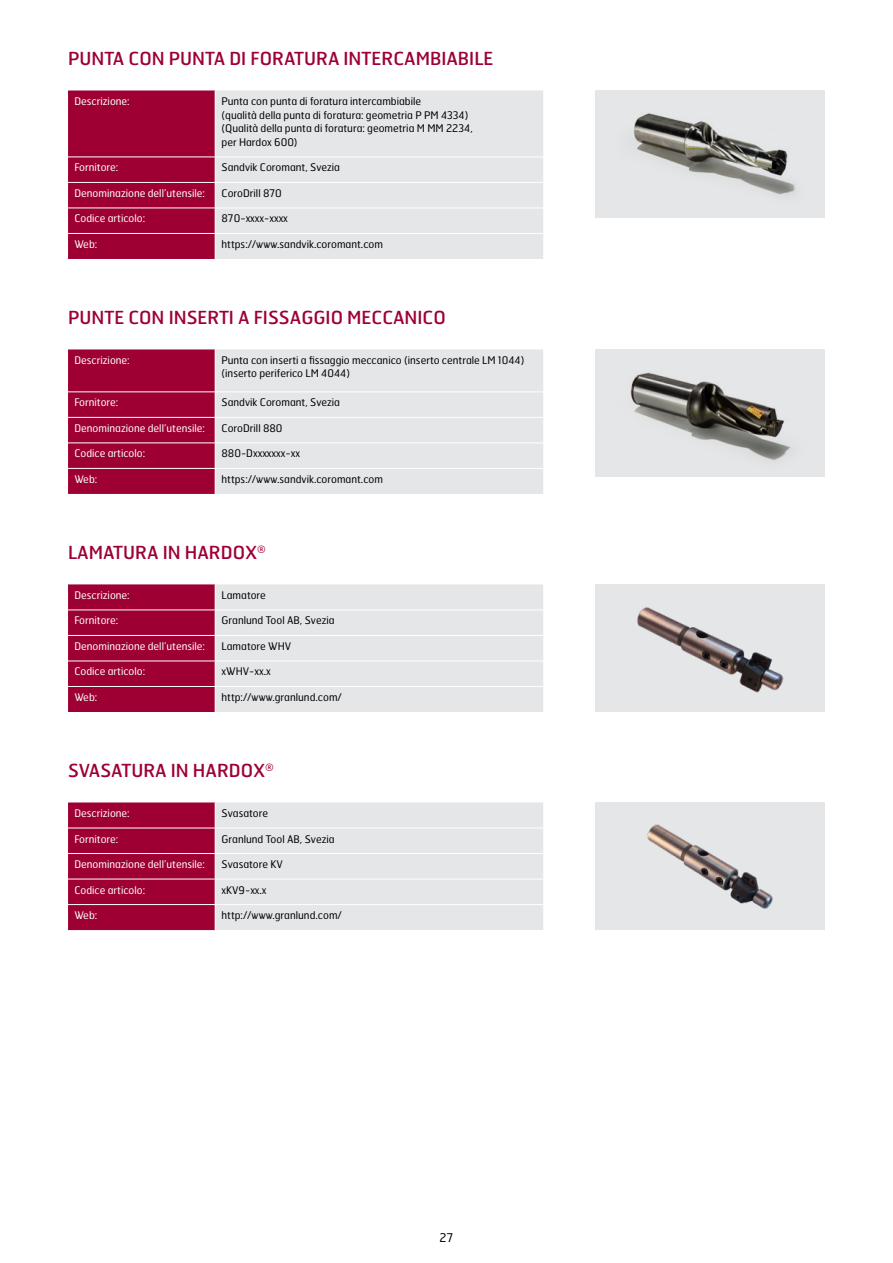
<style>
.page{position:relative;width:893px;height:1263px;background:#fff}
.page>*{position:absolute;margin:0;border:0;box-sizing:border-box;transform-origin:0 0}
.Body_Headline_12{font:18px "Hermes FB";color:#9e0034}
.t1{font:12px "Hermes FB";color:#000}
.Body_L_White{font:10.5px/13.5px "Hermes FB";color:#000}
.Body_L_White-2{font:10.5px "Hermes FB";color:#fff}
</style>
<div class="page">
<div style="left:216px;top:90px;width:327px;height:169px;background:#e5e6e7"></div>
<hr style="left:215px;top:157px;width:328px;height:1px;background:#fff">
<hr style="left:215px;top:182px;width:328px;height:1px;background:#fff">
<hr style="left:215px;top:208px;width:328px;height:1px;background:#fff">
<hr style="left:215px;top:233px;width:328px;height:1px;background:#fff">
<div style="left:68px;top:90px;width:148px;height:169px;background:#9e0034"></div>
<svg style="left:68px;top:584px;width:475px;height:128px;background:#d0a0b1"></svg>
<div style="left:216px;top:349px;width:327px;height:145px;background:#e5e6e7"></div>
<hr style="left:215px;top:391px;width:328px;height:1px;background:#fff">
<hr style="left:215px;top:417px;width:328px;height:1px;background:#fff">
<hr style="left:215px;top:442px;width:328px;height:1px;background:#fff">
<hr style="left:215px;top:468px;width:328px;height:1px;background:#fff">
<svg style="left:68px;top:349px;width:148px;height:145px;background:#a10a3c"></svg>
<svg style="left:68px;top:802px;width:475px;height:128px;background:#d0a0b1"></svg>
<img style="left:595px;top:90px;width:230px;height:128px">
<div style="left:595px;top:584px;width:230px;height:128px;background:#e5e6e7"></div>
<img style="left:637px;top:607px;width:146px;height:86px">
<img style="left:595px;top:349px;width:230px;height:128px">
<div style="left:595px;top:802px;width:230px;height:128px;background:#e5e6e7"></div>
<img style="left:648px;top:824px;width:125px;height:84px">
<p class="Body_Headline_12" style="left:68px;top:47px;width:427px">PUNTA CON PUNTA DI FORATURA INTERCAMBIABILE</p>
<p class="Body_L_White-2" style="left:74px;top:95px;width:57px">Descrizione:</p>
<p class="Body_L_White" style="left:222px;top:94px;width:253px">Punta con punta di foratura intercambiabile<br>(qualità della punta di foratura: geometria P PM 4334) (Qualità della punta di foratura: geometria M MM 2234, per Hardox 600)</p>
<p class="Body_L_White-2" style="left:74px;top:161px;width:45px">Fornitore:</p>
<p class="Body_L_White" style="left:222px;top:161px;width:120px">Sandvik Coromant, Svezia</p>
<p class="Body_L_White-2" style="left:74px;top:186px;width:132px">Denominazione dell’utensile:</p>
<p class="Body_L_White" style="left:222px;top:186px;width:62px">CoroDrill 870</p>
<p class="Body_L_White-2" style="left:74px;top:212px;width:72px">Codice articolo:</p>
<p class="Body_L_White" style="left:222px;top:212px;width:68px">870-xxxx-xxxx</p>
<p class="Body_L_White-2" style="left:74px;top:237px;width:24px">Web:</p>
<p class="Body_L_White" style="left:222px;top:237px;width:163px">https://www.sandvik.coromant.com</p>
<p class="Body_Headline_12" style="left:68px;top:306px;width:379px">PUNTE CON INSERTI A FISSAGGIO MECCANICO</p>
<p class="Body_L_White-2" style="left:74px;top:353px;width:57px">Descrizione:</p>
<p class="Body_L_White" style="left:222px;top:353px;width:304px">Punta con inserti a fissaggio meccanico (inserto centrale LM 1044) (inserto periferico LM 4044)</p>
<p class="Body_L_White-2" style="left:74px;top:396px;width:45px">Fornitore:</p>
<p class="Body_L_White" style="left:222px;top:395px;width:120px">Sandvik Coromant, Svezia</p>
<p class="Body_L_White-2" style="left:74px;top:421px;width:132px">Denominazione dell’utensile:</p>
<p class="Body_L_White" style="left:222px;top:421px;width:62px">CoroDrill 880</p>
<p class="Body_L_White-2" style="left:74px;top:447px;width:72px">Codice articolo:</p>
<p class="Body_L_White" style="left:222px;top:446px;width:80px">880-Dxxxxxxx-xx</p>
<p class="Body_L_White-2" style="left:74px;top:472px;width:24px">Web:</p>
<p class="Body_L_White" style="left:222px;top:472px;width:163px">https://www.sandvik.coromant.com</p>
<p class="Body_Headline_12" style="left:68px;top:541px;width:199px">LAMATURA IN HARDOX<sup>®</sup></p>
<p class="Body_L_White-2" style="left:74px;top:588px;width:57px">Descrizione:</p>
<p class="Body_L_White" style="left:222px;top:588px;width:46px">Lamatore</p>
<p class="Body_L_White-2" style="left:74px;top:614px;width:45px">Fornitore:</p>
<p class="Body_L_White" style="left:222px;top:614px;width:115px">Granlund Tool AB, Svezia</p>
<p class="Body_L_White-2" style="left:74px;top:639px;width:132px">Denominazione dell’utensile:</p>
<p class="Body_L_White" style="left:222px;top:639px;width:71px">Lamatore WHV</p>
<p class="Body_L_White-2" style="left:74px;top:665px;width:72px">Codice articolo:</p>
<p class="Body_L_White" style="left:222px;top:665px;width:51px">xWHV-xx.x</p>
<p class="Body_L_White-2" style="left:74px;top:690px;width:24px">Web:</p>
<p class="Body_L_White" style="left:222px;top:690px;width:122px">http://www.granlund.com/</p>
<p class="Body_Headline_12" style="left:68px;top:759px;width:207px">SVASATURA IN HARDOX<sup>®</sup></p>
<p class="Body_L_White-2" style="left:74px;top:806px;width:57px">Descrizione:</p>
<p class="Body_L_White" style="left:222px;top:806px;width:48px">Svasatore</p>
<p class="Body_L_White-2" style="left:74px;top:832px;width:45px">Fornitore:</p>
<p class="Body_L_White" style="left:222px;top:832px;width:115px">Granlund Tool AB, Svezia</p>
<p class="Body_L_White-2" style="left:74px;top:857px;width:132px">Denominazione dell’utensile:</p>
<p class="Body_L_White" style="left:222px;top:857px;width:63px">Svasatore KV</p>
<p class="Body_L_White-2" style="left:74px;top:883px;width:72px">Codice articolo:</p>
<p class="Body_L_White" style="left:222px;top:883px;width:47px">xKV9-xx.x</p>
<p class="Body_L_White-2" style="left:74px;top:908px;width:24px">Web:</p>
<p class="Body_L_White" style="left:222px;top:908px;width:122px">http://www.granlund.com/</p>
<p class="t1" style="left:440px;top:1230px;width:15px">27</p>
</div>
